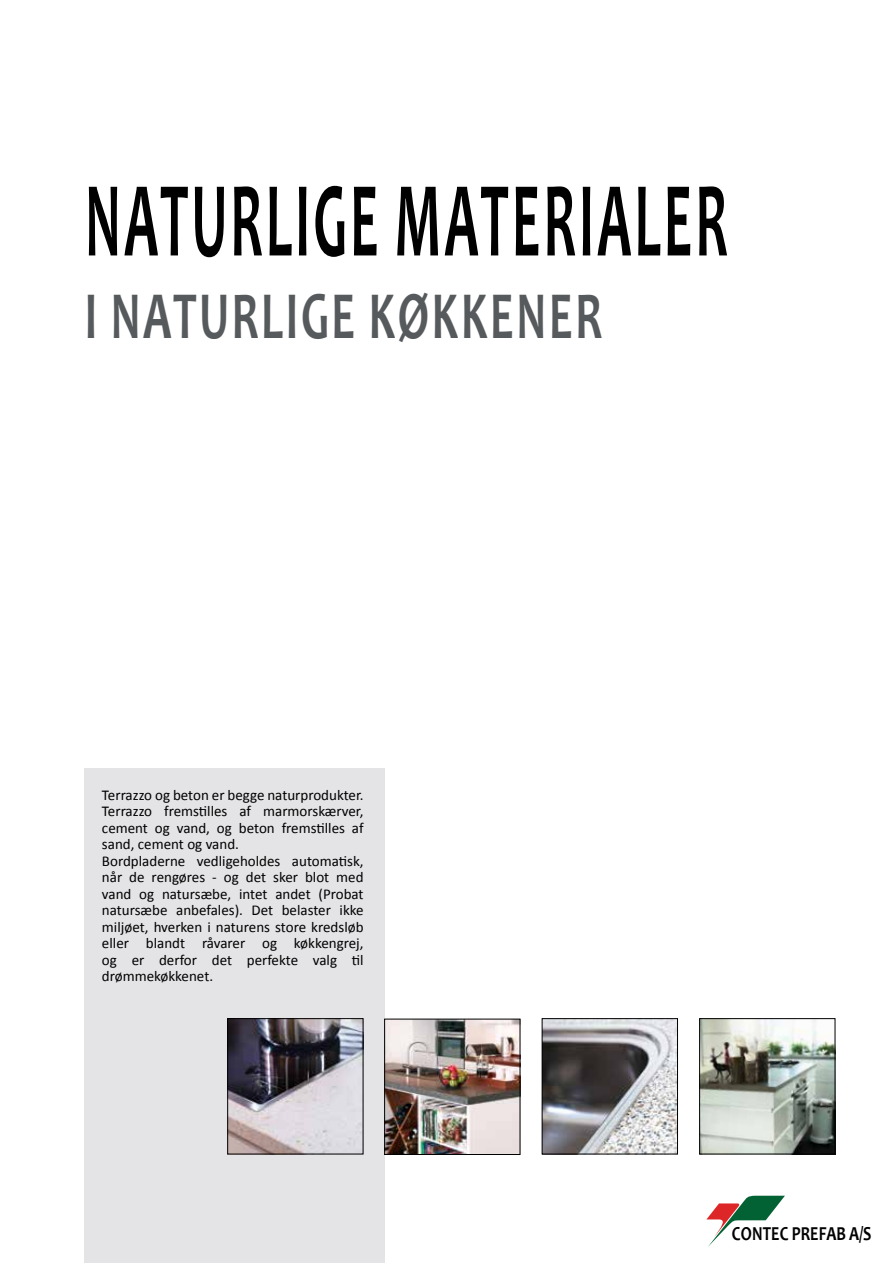
<style>
.page{position:relative;width:893px;height:1263px;background:#fff}
.page>*{position:absolute;margin:0;border:0;box-sizing:border-box;transform-origin:0 0}
.t1{font:700 108px "Candara";letter-spacing:.06em;color:#000;scale:.5 1}
.t2{font:700 67.5px "Candara";letter-spacing:.06em;color:#565a5c;scale:.67 1}
.t3{font:700 19.95px "Candara";letter-spacing:.01em;color:#000;scale:.8 1}
.t4{font:15px/16.5px "Calibri";color:#000}
</style>
<div class="page">
<div style="left:84px;top:769px;width:300px;height:494px;background:#e4e4e7"></div>
<img style="left:229px;top:1020px;width:132px;height:132px">
<div style="left:227px;top:1018px;width:136px;height:136px;border:1px solid #000"></div>
<img style="left:701px;top:1020px;width:132px;height:132px">
<div style="left:699px;top:1018px;width:136px;height:136px;border:1px solid #000"></div>
<img style="left:544px;top:1020px;width:132px;height:132px">
<div style="left:542px;top:1018px;width:136px;height:136px;border:1px solid #000"></div>
<img style="left:386px;top:1021px;width:132px;height:132px">
<div style="left:384px;top:1019px;width:136px;height:136px;border:1px solid #000"></div>
<svg style="left:706px;top:1196px;width:79px;height:51px"></svg>
<h1 class="t1" style="left:85px;top:153px;width:1287px">NATURLIGE MATERIALER</h1>
<h2 class="t2" style="left:85px;top:274px;width:774px">I NATURLIGE KØKKENER</h2>
<p class="t4" style="left:102px;top:787px;width:263px">Terrazzo og beton er begge naturprodukter.<br>Terrazzo fremstilles af marmorskærver, cement og vand, og beton fremstilles af sand, cement og vand.<br>Bordpladerne vedligeholdes automatisk, når de rengøres - og det sker blot med vand og natursæbe, intet andet (Probat natursæbe anbefales). Det belaster ikke miljøet, hverken i naturens store kredsløb eller blandt råvarer og køkkengrej, og er derfor det perfekte valg til drømmekøkkenet.</p>
<h3 class="t3" style="left:732px;top:1221px;width:176px">CONTEC PREFAB A/S</h3>
</div>
